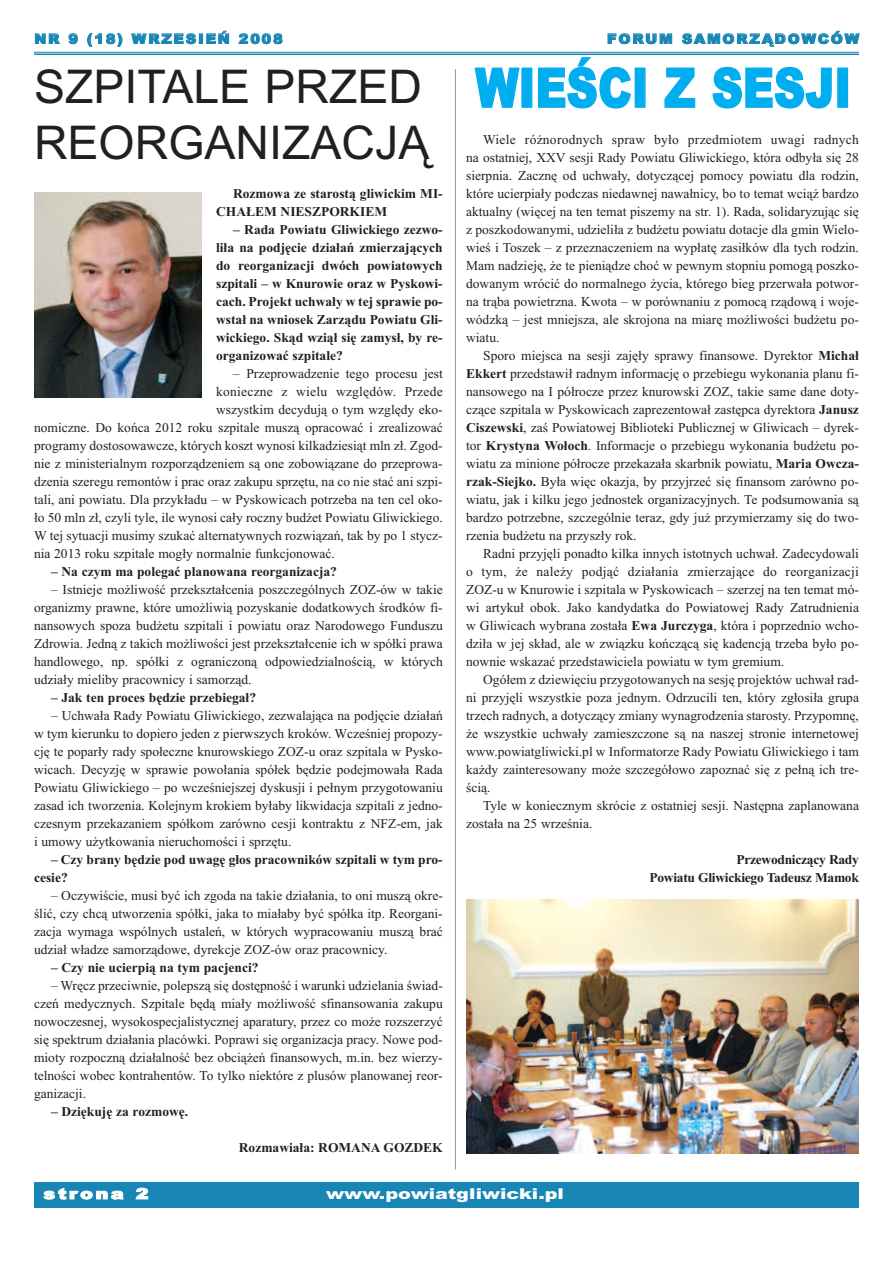
<style>
.page{position:relative;width:893px;height:1263px;background:#fff}
.page>*{position:absolute;margin:0;border:0;box-sizing:border-box;transform-origin:0 0}
.t1{font:900 54px "Arial";color:#00aeef;scale:.8 1}
.t2{font:46.5px/56.1px "Arial";color:#231f20}
.t3{font:900 15px "Arial";color:#fff;scale:1.28 1}
.t4{font:13.5px/18px "Times New Roman";color:#231f20;text-align:justify}
.t5{font:700 13.5px/18px "Times New Roman";color:#231f20}
.t6{font:700 13.5px/18px "Times New Roman";letter-spacing:-.02em;color:#231f20;text-align:right}
.t7{font:900 13.5px "Arial";letter-spacing:.135em;color:#1886b5;scale:1.06 1}
.t8{font:13.5px "Times New Roman";letter-spacing:.02em;color:#231f20}
.s1{font-weight:700}
</style>
<div class="page">
<hr style="left:34px;top:54px;width:825px;height:1px;background:#1886b5">
<hr style="left:34px;top:52px;width:825px;height:1px;background:#1886b5">
<div style="left:34px;top:1182px;width:825px;height:26px;background:#1886b5"></div>
<hr style="left:455px;top:69px;width:1px;height:1100px;background:#939598">
<img style="left:34px;top:192px;width:167px;height:206px">
<img style="left:466px;top:899px;width:393px;height:255px">
<p class="t7" style="left:34px;top:31px;width:236px">NR 9 (18) WRZESIEŃ 2008</p>
<p class="t7" style="left:607px;top:31px;width:239px">FORUM SAMORZĄDOWCÓW</p>
<h1 class="t1" style="left:475px;top:57px;width:471px">WIEŚCI Z SESJI</h1>
<h2 class="t2" style="left:34px;top:59px;width:397px">SZPITALE PRZED<br>REORGANIZACJĄ</h2>
<p class="t5" style="left:216px;top:184px;width:228px;text-indent:17px">Rozmowa ze starostą gliwickim MI-<br>CHAŁEM NIESZPORKIEM</p>
<p class="t5" style="left:216px;top:220px;width:228px;text-align:justify;text-indent:17px">– Rada Powiatu Gliwickiego zezwo&shy;liła na podjęcie działań zmierzających do reorganizacji dwóch powiatowych szpitali – w Knurowie oraz w Pyskowi&shy;cach. Projekt uchwały w tej sprawie po&shy;wstał na wniosek Zarządu Powiatu Gli&shy;wickiego. Skąd wziął się zamysł, by re&shy;organizować szpitale?</p>
<p class="t4" style="left:233px;top:364px;width:211px">– Przeprowadzenie tego procesu jest</p>
<p class="t8" style="left:216px;top:383px;width:228px">konieczne z wielu względów. Przede</p>
<p class="t4" style="left:216px;top:400px;width:228px">wszystkim decydują o tym względy eko-</p>
<p class="t4" style="left:34px;top:418px;width:410px">nomiczne. Do końca 2012 roku szpitale muszą opracować i zrealizować</p>
<p class="t4" style="left:34px;top:436px;width:410px">programy dostosowawcze, których koszt wynosi kilkadziesiąt mln zł. Zgod-</p>
<p class="t4" style="left:34px;top:454px;width:410px">nie z ministerialnym rozporządzeniem są one zobowiązane do przeprowa-</p>
<p class="t4" style="left:34px;top:472px;width:410px">dzenia szeregu remontów i prac oraz zakupu sprzętu, na co nie stać ani szpi-</p>
<p class="t4" style="left:34px;top:490px;width:410px">tali, ani powiatu. Dla przykładu – w Pyskowicach potrzeba na ten cel oko-</p>
<p class="t4" style="left:34px;top:508px;width:410px">ło 50 mln zł, czyli tyle, ile wynosi cały roczny budżet Powiatu Gliwickiego.</p>
<p class="t4" style="left:34px;top:526px;width:410px">W tej sytuacji musimy szukać alternatywnych rozwiązań, tak by po 1 stycz-</p>
<p class="t4" style="left:34px;top:544px;width:302px">nia 2013 roku szpitale mogły normalnie funkcjonować.</p>
<p class="t5" style="left:51px;top:562px;width:287px">– Na czym ma polegać planowana reorganizacja?</p>
<p class="t4" style="left:34px;top:580px;width:410px;text-indent:17px">– Istnieje możliwość przekształcenia poszczególnych ZOZ-ów w takie organizmy prawne, które umożliwią pozyskanie dodatkowych środków fi&shy;nansowych spoza budżetu szpitali i powiatu oraz Narodowego Funduszu Zdrowia. Jedną z takich możliwości jest przekształcenie ich w spółki prawa handlowego, np. spółki z ograniczoną odpowiedzialnością, w których udziały mieliby pracownicy i samorząd.</p>
<p class="t5" style="left:51px;top:688px;width:207px">– Jak ten proces będzie przebiegał?</p>
<p class="t4" style="left:34px;top:706px;width:410px;text-indent:17px">– Uchwała Rady Powiatu Gliwickiego, zezwalająca na podjęcie działań w tym kierunku to dopiero jeden z pierwszych kroków. Wcześniej propozy&shy;cję te poparły rady społeczne knurowskiego ZOZ-u oraz szpitala w Pysko&shy;wicach. Decyzję w sprawie powołania spółek będzie podejmowała Rada Powiatu Gliwickiego – po wcześniejszej dyskusji i pełnym przygotowaniu zasad ich tworzenia. Kolejnym krokiem byłaby likwidacja szpitali z jedno&shy;czesnym przekazaniem spółkom zarówno cesji kontraktu z NFZ-em, jak i umowy użytkowania nieruchomości i sprzętu.</p>
<p class="t5" style="left:34px;top:850px;width:410px;text-indent:17px">– Czy brany będzie pod uwagę głos pracowników szpitali w tym pro&shy;cesie?</p>
<p class="t4" style="left:34px;top:886px;width:410px;text-indent:17px">– Oczywiście, musi być ich zgoda na takie działania, to oni muszą okre&shy;ślić, czy chcą utworzenia spółki, jaka to miałaby być spółka itp. Reorgani&shy;zacja wymaga wspólnych ustaleń, w których wypracowaniu muszą brać udział władze samorządowe, dyrekcje ZOZ-ów oraz pracownicy.</p>
<p class="t5" style="left:51px;top:958px;width:209px">– Czy nie ucierpią na tym pacjenci?</p>
<p class="t4" style="left:34px;top:976px;width:410px;text-indent:17px">– Wręcz przeciwnie, polepszą się dostępność i warunki udzielania świad&shy;czeń medycznych. Szpitale będą miały możliwość sfinansowania zakupu nowoczesnej, wysokospecjalistycznej aparatury, przez co może rozszerzyć się spektrum działania placówki. Poprawi się organizacja pracy. Nowe pod&shy;mioty rozpoczną działalność bez obciążeń finansowych, m.in. bez wierzy&shy;telności wobec kontrahentów. To tylko niektóre z plusów planowanej reor&shy;ganizacji.</p>
<p class="t5" style="left:51px;top:1102px;width:139px">– Dziękuję za rozmowę.</p>
<p class="t5" style="left:239px;top:1138px;width:205px">Rozmawiała: ROMANA GOZDEK</p>
<p class="t4" style="left:466px;top:130px;width:394px;text-indent:17px">Wiele różnorodnych spraw było przedmiotem uwagi radnych na ostatniej, XXV sesji Rady Powiatu Gliwickiego, która odbyła się 28 sierpnia. Zacznę od uchwały, dotyczącej pomocy powiatu dla rodzin, które ucierpiały podczas niedawnej nawałnicy, bo to temat wciąż bardzo aktualny (więcej na ten temat piszemy na str. 1). Rada, solidaryzując się z poszkodowanymi, udzieliła z budżetu powiatu dotacje dla gmin Wielo&shy;wieś i Toszek – z przeznaczeniem na wypłatę zasiłków dla tych rodzin.<br>Mam nadzieję, że te pieniądze choć w pewnym stopniu pomogą poszko&shy;dowanym wrócić do normalnego życia, którego bieg przerwała potwor&shy;na trąba powietrzna. Kwota – w porównaniu z pomocą rządową i woje&shy;wódzką – jest mniejsza, ale skrojona na miarę możliwości budżetu po&shy;wiatu.</p>
<p class="t4" style="left:466px;top:346px;width:394px;text-indent:17px">Sporo miejsca na sesji zajęły sprawy finansowe. Dyrektor <span class="s1">Michał Ekkert</span> przedstawił radnym informację o przebiegu wykonania planu fi&shy;nansowego na I półrocze przez knurowski ZOZ, takie same dane doty&shy;czące szpitala w Pyskowicach zaprezentował zastępca dyrektora <span class="s1">Janusz Ciszewski</span>, zaś Powiatowej Biblioteki Publicznej w Gliwicach – dyrek&shy;tor <span class="s1">Krystyna Wołoch</span>. Informacje o przebiegu wykonania budżetu po&shy;wiatu za minione półrocze przekazała skarbnik powiatu, <span class="s1">Maria Owcza&shy;rzak-Siejko.</span> Była więc okazja, by przyjrzeć się finansom zarówno po&shy;wiatu, jak i kilku jego jednostek organizacyjnych. Te podsumowania są bardzo potrzebne, szczególnie teraz, gdy już przymierzamy się do two&shy;rzenia budżetu na przyszły rok.</p>
<p class="t4" style="left:466px;top:544px;width:394px;text-indent:17px">Radni przyjęli ponadto kilka innych istotnych uchwał. Zadecydowali o tym, że należy podjąć działania zmierzające do reorganizacji ZOZ-u w Knurowie i szpitala w Pyskowicach – szerzej na ten temat mó&shy;wi artykuł obok. Jako kandydatka do Powiatowej Rady Zatrudnienia w Gliwicach wybrana została <span class="s1">Ewa Jurczyga</span>, która i poprzednio wcho&shy;dziła w jej skład, ale w związku kończącą się kadencją trzeba było po&shy;nownie wskazać przedstawiciela powiatu w tym gremium.</p>
<p class="t4" style="left:466px;top:670px;width:394px;text-indent:17px">Ogółem z dziewięciu przygotowanych na sesję projektów uchwał rad&shy;ni przyjęli wszystkie poza jednym. Odrzucili ten, który zgłosiła grupa trzech radnych, a dotyczący zmiany wynagrodzenia starosty. Przypomnę, że wszystkie uchwały zamieszczone są na naszej stronie internetowej www.powiatgliwicki.pl w Informatorze Rady Powiatu Gliwickiego i tam każdy zainteresowany może szczegółowo zapoznać się z pełną ich tre&shy;ścią.</p>
<p class="t4" style="left:466px;top:796px;width:394px;text-indent:17px">Tyle w koniecznym skrócie z ostatniej sesji. Następna zaplanowana została na 25 września.</p>
<p class="t6" style="left:649px;top:850px;width:211px">Przewodniczący Rady<br>Powiatu Gliwickiego Tadeusz Mamok</p>
<p class="t3" style="left:43px;top:1185px;width:84px">strona 2</p>
<p class="t3" style="left:326px;top:1185px;width:187px">www.powiatgliwicki.pl</p>
</div>
